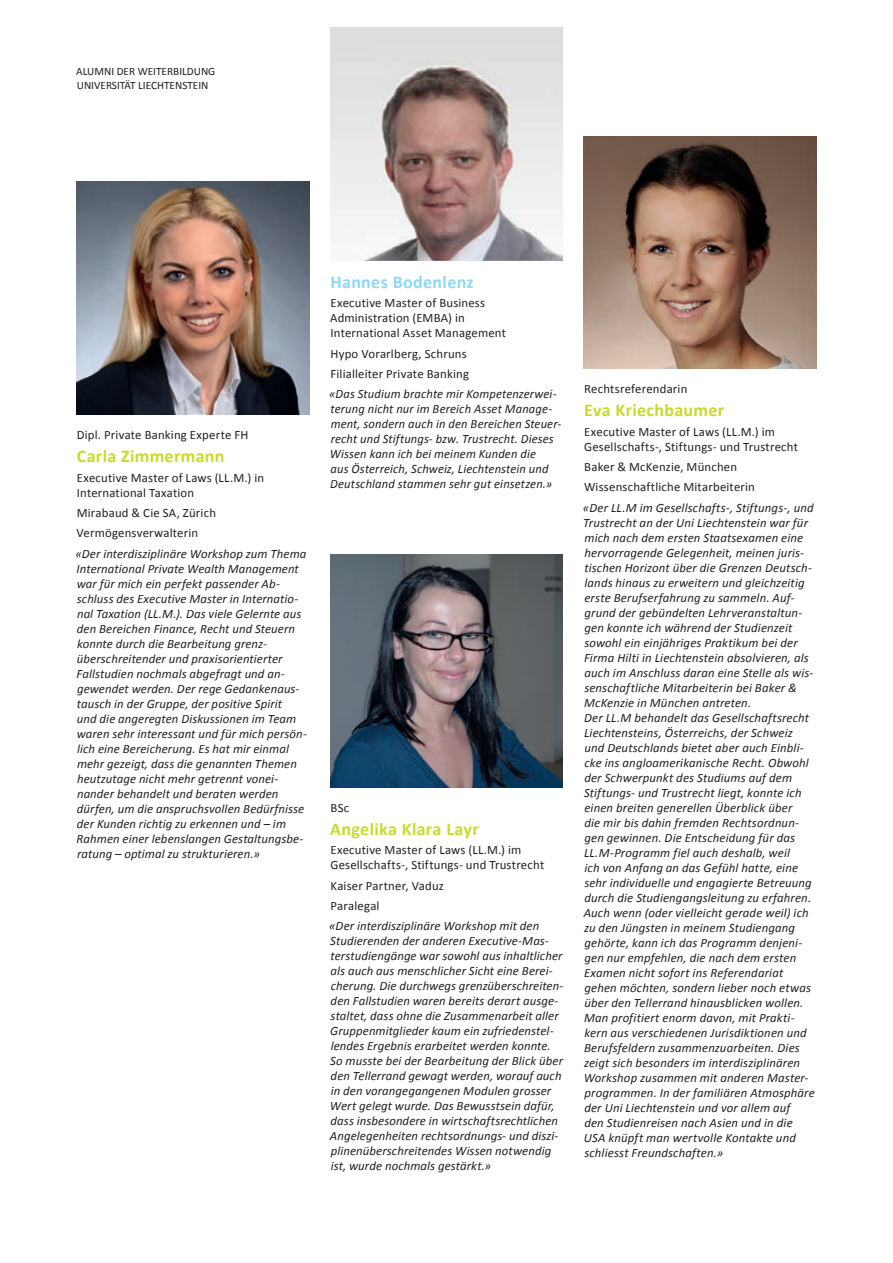
<style>
.page{position:relative;width:893px;height:1263px;background:#fff}
.page>*{position:absolute;margin:0;border:0;box-sizing:border-box;transform-origin:0 0}
.Alumni_Name{font:700 18px "Calibri";letter-spacing:.015em;color:#c9da2b}
.Alumni_Name-2{font:700 18px "Calibri";letter-spacing:.02em;color:#8dd7f7}
.Alumni_Zitat{font:italic 12.75px/15px "Calibri";letter-spacing:.01em;color:#231f20}
.Alumni_Text{font:12.75px/15px "Calibri";letter-spacing:.015em;color:#231f20}
.t1{font:11.25px/13.5px "Calibri";color:#231f20}
</style>
<div class="page">
<img style="left:330px;top:555px;width:233px;height:232px">
<img style="left:330px;top:28px;width:233px;height:232px">
<img style="left:584px;top:136px;width:232px;height:232px">
<img style="left:77px;top:182px;width:232px;height:232px">
<p class="t1" style="left:76px;top:64px;width:141px">ALUMNI DER WEITERBILDUNG<br>UNIVERSITÄT LIECHTENSTEIN</p>
<p class="Alumni_Text" style="left:77px;top:427px;width:173px">Dipl. Private Banking Experte FH</p>
<p class="Alumni_Name" style="left:77px;top:445px;width:149px">Carla Zimmermann</p>
<p class="Alumni_Text" style="left:77px;top:469px;width:189px">Executive Master of Laws (LL.M.) in<br>International Taxation</p>
<p class="Alumni_Text" style="left:77px;top:505px;width:141px">Mirabaud &amp; Cie SA, Zürich</p>
<p class="Alumni_Text" style="left:77px;top:525px;width:123px">Vermögensverwalterin</p>
<p class="Alumni_Zitat" style="left:75px;top:545px;width:233px">«Der interdisziplinäre Workshop zum Thema International Private Wealth Management war für mich ein perfekt passender Ab&shy;schluss des Executive Master in Internatio&shy;nal Taxation (LL.M.). Das viele Gelernte aus den Bereichen Finance, Recht und Steuern konnte durch die Bearbeitung grenz&shy;überschreitender und praxisorientierter Fallstudien nochmals abgefragt und an&shy;gewendet werden. Der rege Gedankenaus&shy;tausch in der Gruppe, der positive Spirit<br>und die angeregten Diskussionen im Team waren sehr interessant und für mich persön&shy;lich eine Bereicherung. Es hat mir einmal mehr gezeigt, dass die genannten Themen heutzutage nicht mehr getrennt vonei&shy;nander behandelt und beraten werden dürfen, um die anspruchsvollen Bedürfnisse der Kunden richtig zu erkennen und – im Rahmen einer lebenslangen Gestaltungsbe&shy;ratung – optimal zu strukturieren.»</p>
<p class="Alumni_Name-2" style="left:330px;top:271px;width:145px">Hannes Bodenlenz</p>
<p class="Alumni_Text" style="left:330px;top:295px;width:177px">Executive Master of Business<br>Administration (EMBA) in<br>International Asset Management</p>
<p class="Alumni_Text" style="left:331px;top:345px;width:138px">Hypo Vorarlberg, Schruns</p>
<p class="Alumni_Text" style="left:331px;top:366px;width:140px">Filialleiter Private Banking</p>
<p class="Alumni_Zitat" style="left:329px;top:386px;width:233px">«Das Studium brachte mir Kompetenzerwei&shy;terung nicht nur im Bereich Asset Manage&shy;ment, sondern auch in den Bereichen Steuer&shy;recht und Stiftungs- bzw. Trustrecht. Dieses Wissen kann ich bei meinem Kunden die<br>aus Österreich, Schweiz, Liechtenstein und Deutschland stammen sehr gut einsetzen.»</p>
<p class="Alumni_Text" style="left:331px;top:799px;width:20px">BSc</p>
<p class="Alumni_Name" style="left:330px;top:818px;width:150px">Angelika Klara Layr</p>
<p class="Alumni_Text" style="left:330px;top:842px;width:215px">Executive Master of Laws (LL.M.) im<br>Gesellschafts-, Stiftungs- und Trustrecht</p>
<p class="Alumni_Text" style="left:331px;top:877px;width:115px">Kaiser Partner, Vaduz</p>
<p class="Alumni_Text" style="left:331px;top:898px;width:50px">Paralegal</p>
<p class="Alumni_Zitat" style="left:329px;top:918px;width:236px">«Der interdisziplinäre Workshop mit den Studierenden der anderen Executive-Mas&shy;terstudiengänge war sowohl aus inhaltlicher als auch aus menschlicher Sicht eine Berei&shy;cherung. Die durchwegs grenzüberschreiten&shy;den Fallstudien waren bereits derart ausge&shy;staltet, dass ohne die Zusammenarbeit aller Gruppenmitglieder kaum ein zufriedenstel&shy;lendes Ergebnis erarbeitet werden konnte.<br>So musste bei der Bearbeitung der Blick über den Tellerrand gewagt werden, worauf auch in den vorangegangenen Modulen grosser Wert gelegt wurde. Das Bewusstsein dafür, dass insbesondere in wirtschaftsrechtlichen Angelegenheiten rechtsordnungs- und diszi&shy;plinenüberschreitendes Wissen notwendig ist, wurde nochmals gestärkt.»</p>
<p class="Alumni_Text" style="left:584px;top:381px;width:105px">Rechtsreferendarin</p>
<p class="Alumni_Name" style="left:584px;top:399px;width:142px">Eva Kriechbaumer</p>
<p class="Alumni_Text" style="left:584px;top:423px;width:215px">Executive Master of Laws (LL.M.) im<br>Gesellschafts-, Stiftungs- und Trustrecht</p>
<p class="Alumni_Text" style="left:584px;top:459px;width:154px">Baker &amp; McKenzie, München</p>
<p class="Alumni_Text" style="left:584px;top:479px;width:172px">Wissenschaftliche Mitarbeiterin</p>
<p class="Alumni_Zitat" style="left:583px;top:499px;width:233px">«Der LL.M im Gesellschafts-, Stiftungs-, und Trustrecht an der Uni Liechtenstein war für mich nach dem ersten Staatsexamen eine hervorragende Gelegenheit, meinen juris&shy;tischen Horizont über die Grenzen Deutsch&shy;lands hinaus zu erweitern und gleichzeitig erste Berufserfahrung zu sammeln. Auf&shy;grund der gebündelten Lehrveranstaltun&shy;gen konnte ich während der Studienzeit sowohl ein einjähriges Praktikum bei der Firma Hilti in Liechtenstein absolvieren, als auch im Anschluss daran eine Stelle als wis&shy;senschaftliche Mitarbeiterin bei Baker &amp; McKenzie in München antreten.<br>Der LL.M behandelt das Gesellschaftsrecht Liechtensteins, Österreichs, der Schweiz<br>und Deutschlands bietet aber auch Einbli&shy;cke ins angloamerikanische Recht. Obwohl der Schwerpunkt des Studiums auf dem Stiftungs- und Trustrecht liegt, konnte ich einen breiten generellen Überblick über<br>die mir bis dahin fremden Rechtsordnun&shy;gen gewinnen. Die Entscheidung für das LL.M-Programm fiel auch deshalb, weil<br>ich von Anfang an das Gefühl hatte, eine sehr individuelle und engagierte Betreuung durch die Studiengangsleitung zu erfahren.<br>Auch wenn (oder vielleicht gerade weil) ich zu den Jüngsten in meinem Studiengang gehörte, kann ich das Programm denjeni&shy;gen nur empfehlen, die nach dem ersten Examen nicht sofort ins Referendariat gehen möchten, sondern lieber noch etwas über den Tellerrand hinausblicken wollen.<br>Man profitiert enorm davon, mit Prakti&shy;kern aus verschiedenen Jurisdiktionen und Berufsfeldern zusammenzuarbeiten. Dies zeigt sich besonders im interdisziplinären Workshop zusammen mit anderen Master&shy;programmen. In der familiären Atmosphäre der Uni Liechtenstein und vor allem auf<br>den Studienreisen nach Asien und in die USA knüpft man wertvolle Kontakte und schliesst Freundschaften.»</p>
</div>
